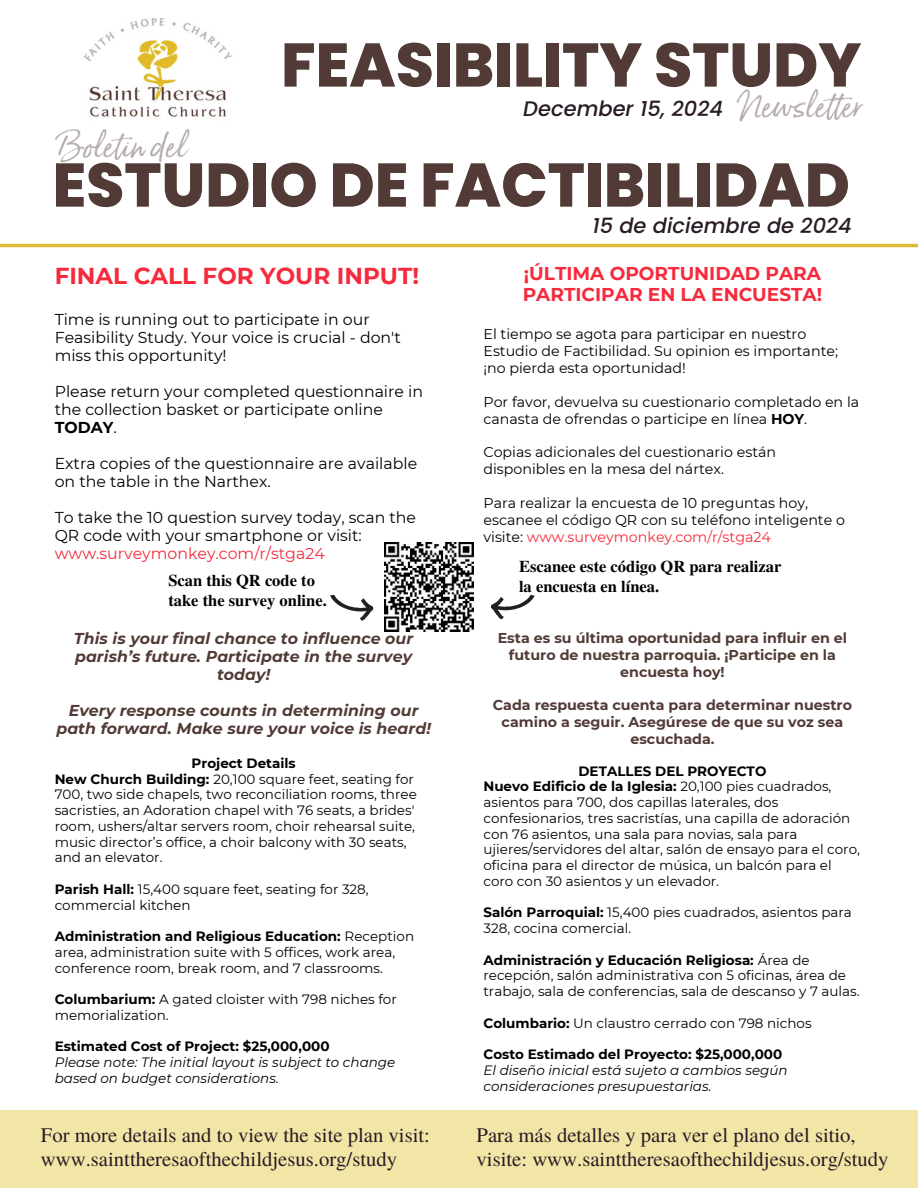
<style>
.page{position:relative;width:918px;height:1188px;background:#fff}
.page>*{position:absolute;margin:0;border:0;box-sizing:border-box;transform-origin:0 0}
.t1{font:800 61.5px "Poppins";color:#523b37}
.t2{font:30px "Born Ready Slanted";color:#b6acaa}
.t3{font:700 23.1px "Montserrat";color:#f62a3c}
.t4{font:italic 500 21px "Poppins";color:#291b25}
.t5{font:20.7px/24.8px "Te X Gyre Termes";color:#291b25}
.t6{font:700 18.6px/21.3px "Montserrat";color:#f62a3c}
.t7{font:700 16.5px/20.2px "Te X Gyre Termes";color:#000}
.t8{font:15.75px/18px "Montserrat";color:#000}
.t9{font:italic 700 15.75px/18px "Montserrat";letter-spacing:.005em;color:#523b37;text-align:center}
.t10{font:15.75px "Montserrat";color:#f62a3c}
.t11{font:14.25px/16.8px "Montserrat";color:#000}
.t12{font:700 14.25px/16.8px "Montserrat";color:#523b37;text-align:center}
.t13{font:13.5px/15.8px "Montserrat";color:#000}
.t14{font:italic 13.5px/15.8px "Montserrat";color:#000}
.t15{font:700 13.5px "Montserrat";color:#000}
.s1{font-weight:700}
.s2{color:#f62a3c}
</style>
<div class="page">
<hr style="left:0;top:244px;width:918px;height:3px;background:#deba31">
<div style="left:0;top:1110px;width:918px;height:78px;background:#f2e6a7"></div>
<img style="left:84px;top:17px;width:148px;height:100px">
<img style="left:384px;top:542px;width:89px;height:89px">
<svg style="left:491px;top:595px;width:44px;height:25px"></svg>
<svg style="left:330px;top:594px;width:44px;height:27px"></svg>
<h1 class="t1" style="left:281px;top:22px;width:582px">FEASIBILITY STUDY</h1>
<h2 class="t4" style="left:523px;top:94px;width:201px">December 15, 2024</h2>
<h2 class="t2" style="left:736px;top:88px;width:127px">Newslet er</h2>
<h4 class="t2" style="left:55px;top:128px;width:133px">Boletin del</h4>
<h4 class="t1" style="left:53px;top:142px;width:799px">ESTUDIO DE FACTIBILIDAD</h4>
<h3 class="t3" style="left:55px;top:262px;width:366px">FINAL CALL FOR YOUR INPUT!</h3>
<p class="t8" style="left:55px;top:310px;width:348px">Time is running out to participate in our<br>Feasibility Study. Your voice is crucial - don't miss this opportunity!</p>
<p class="t8" style="left:55px;top:382px;width:370px">Please return your completed questionnaire in the collection basket or participate online<br><span class="s1">TODAY</span>.</p>
<p class="t8" style="left:55px;top:454px;width:364px">Extra copies of the questionnaire are available on the table in the Narthex.</p>
<p class="t8" style="left:55px;top:508px;width:363px">To take the 10 question survey today, scan the<br>QR code with your smartphone or visit:</p>
<p class="t10" style="left:55px;top:543px;width:272px">www.surveymonkey.com/r/stga24</p>
<p class="t7" style="left:168px;top:569px;width:160px">Scan this QR code to take the survey online.</p>
<p class="t9" style="left:74px;top:629px;width:341px">This is your final chance to influence our parish’s future. Participate in the survey today!</p>
<p class="t9" style="left:56px;top:701px;width:376px">Every response counts in determining our path forward. Make sure your voice is heard!</p>
<p class="t13" style="left:55px;top:755px;width:364px;text-indent:137px"><span class="s1">Project Details<br>New Church Building:</span> 20,100 square feet, seating for 700, two side chapels, two reconciliation rooms, three sacristies, an Adoration chapel with 76 seats, a brides' room, ushers/altar servers room, choir rehearsal suite, music director’s office, a choir balcony with 30 seats, and an elevator.</p>
<p class="t13" style="left:55px;top:881px;width:316px"><span class="s1">Parish Hall:</span> 15,400 square feet, seating for 328, commercial kitchen</p>
<p class="t13" style="left:55px;top:928px;width:361px"><span class="s1">Administration and Religious Education:</span> Reception area, administration suite with 5 offices, work area, conference room, break room, and 7 classrooms.</p>
<p class="t13" style="left:55px;top:991px;width:344px"><span class="s1">Columbarium:</span> A gated cloister with 798 niches for memorialization.</p>
<p class="t15" style="left:55px;top:1038px;width:276px">Estimated Cost of Project: $25,000,000</p>
<p class="t14" style="left:55px;top:1054px;width:342px">Please note: The initial layout is subject to change based on budget considerations.</p>
<h1 class="t5" style="left:41px;top:1121px;width:391px">For more details and to view the site plan visit: www.sainttheresaofthechildjesus.org/study</h1>
<p class="t4" style="left:592px;top:211px;width:261px">15 de diciembre de 2024</p>
<h3 class="t6" style="left:523px;top:262px;width:301px">¡ÚLTIMA OPORTUNIDAD PARA<br>PARTICIPAR EN LA ENCUESTA!</h3>
<p class="t11" style="left:483px;top:326px;width:356px">El tiempo se agota para participar en nuestro<br>Estudio de Factibilidad. Su opinion es importante; ¡no pierda esta oportunidad!</p>
<p class="t11" style="left:483px;top:393px;width:377px">Por favor, devuelva su cuestionario completado en la canasta de ofrendas o participe en línea <span class="s1">HOY</span>.</p>
<p class="t11" style="left:483px;top:444px;width:294px">Copias adicionales del cuestionario están disponibles en la mesa del nártex.</p>
<p class="t11" style="left:483px;top:494px;width:363px">Para realizar la encuesta de 10 preguntas hoy, escanee el código QR con su teléfono inteligente o visite: <span class="s2">www.surveymonkey.com/r/stga24</span></p>
<p class="t7" style="left:519px;top:555px;width:264px">Escanee este código QR para realizar</p>
<p class="t7" style="left:519px;top:575px;width:142px">la encuesta en línea.</p>
<p class="t12" style="left:498px;top:629px;width:351px">Esta es su última oportunidad para influir en el futuro de nuestra parroquia. ¡Participe en la encuesta hoy!</p>
<p class="t12" style="left:493px;top:697px;width:361px">Cada respuesta cuenta para determinar nuestro camino a seguir. Asegúrese de que su voz sea escuchada.</p>
<p class="t13" style="left:483px;top:763px;width:378px;text-indent:95px"><span class="s1">DETALLES DEL PROYECTO<br>Nuevo Edificio de la Iglesia:</span> 20,100 pies cuadrados, asientos para 700, dos capillas laterales, dos confesionarios, tres sacristías, una capilla de adoración con 76 asientos, una sala para novias, sala para ujieres/servidores del altar, salón de ensayo para el coro, oficina para el director de música, un balcón para el coro con 30 asientos y un elevador.</p>
<p class="t13" style="left:483px;top:905px;width:370px"><span class="s1">Salón Parroquial:</span> 15,400 pies cuadrados, asientos para<br>328, cocina comercial.</p>
<p class="t13" style="left:483px;top:952px;width:378px"><span class="s1">Administración y Educación Religiosa:</span> Área de recepción, salón administrativa con 5 oficinas, área de trabajo, sala de conferencias, sala de descanso y 7 aulas.</p>
<p class="t13" style="left:483px;top:1015px;width:330px"><span class="s1">Columbario:</span> Un claustro cerrado con 798 nichos</p>
<p class="t15" style="left:483px;top:1046px;width:300px">Costo Estimado del Proyecto: $25,000,000</p>
<p class="t14" style="left:483px;top:1062px;width:306px">El diseño inicial está sujeto a cambios según consideraciones presupuestarias.</p>
<p class="t5" style="left:477px;top:1121px;width:414px">Para más detalles y para ver el plano del sitio, visite: www.sainttheresaofthechildjesus.org/study</p>
</div>
